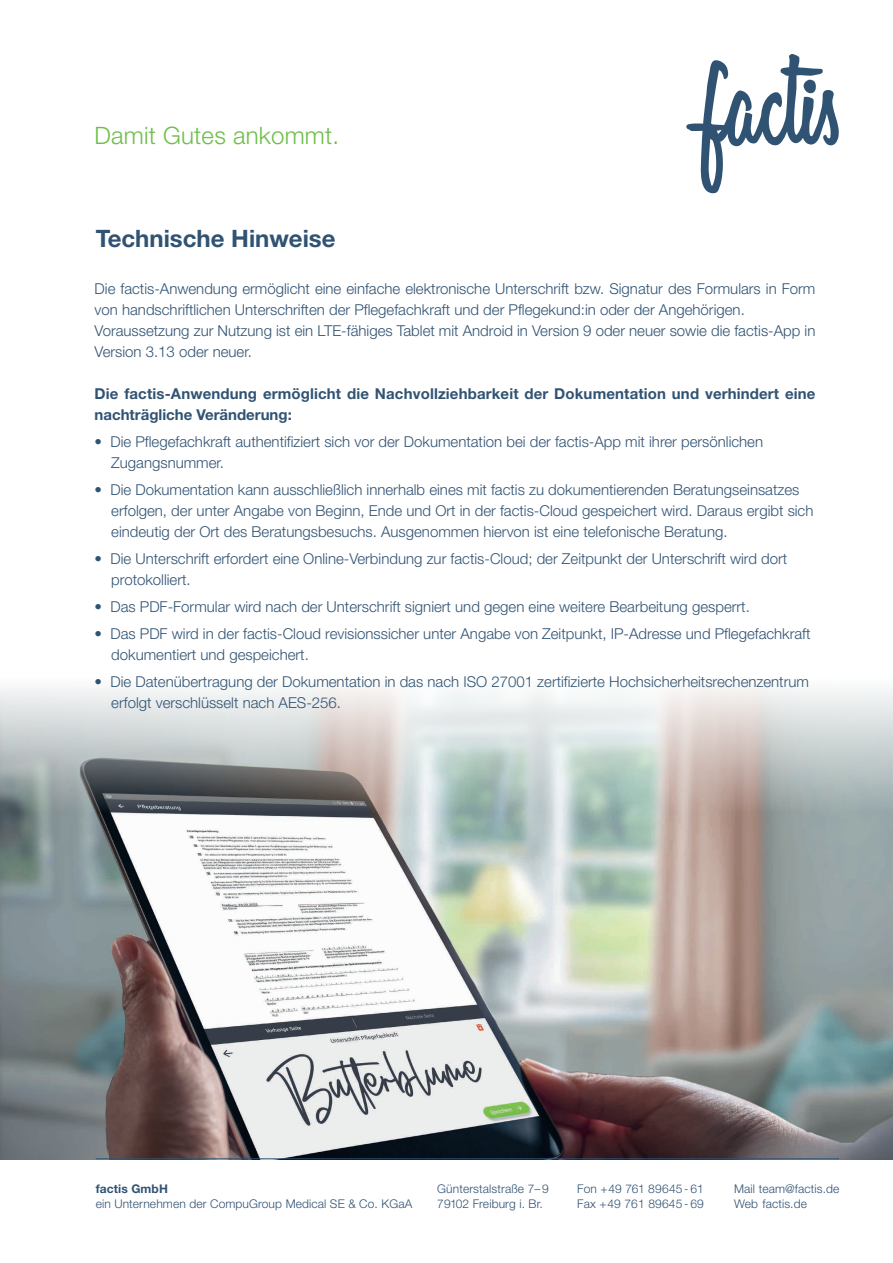
<style>
.page{position:relative;width:893px;height:1263px;background:#fff}
.page>*{position:absolute;margin:0;border:0;box-sizing:border-box;transform-origin:0 0}
.t1{font:300 24px "Helvetica Neue LT Pro";letter-spacing:.01em;color:#6ebe4a}
.t2{font:700 24px "Helvetica Neue LT Pro";color:#315373}
.t3{font:300 15px/21px "Helvetica Neue LT Pro";color:#315373}
.t4{font:700 15px/21px "Helvetica Neue LT Pro";letter-spacing:.01em;color:#315373}
.t5{font:300 12px/15px "Helvetica Neue LT Pro";letter-spacing:.01em;color:#315373}
.t6{font:700 12px "Helvetica Neue LT Pro";letter-spacing:.01em;color:#315373}
</style>
<div class="page">
<img style="left:0;top:687px;width:893px;height:472px">
<svg style="left:686px;top:54px;width:153px;height:139px"></svg>
<hr style="left:96px;top:1158px;width:743px;height:1px;background:#315373">
<h1 class="t1" style="left:95px;top:121px;width:246px">Damit Gutes ankommt.</h1>
<h1 class="t2" style="left:96px;top:223px;width:241px">Technische Hinweise</h1>
<p class="t3" style="left:95px;top:278px;width:722px">Die factis-Anwendung ermöglicht eine einfache elektronische Unterschrift bzw. Signatur des Formulars in Form von handschriftlichen Unterschriften der Pflegefachkraft und der Pflegekund:in oder der Angehörigen.<br>Voraussetzung zur Nutzung ist ein LTE-fähiges Tablet mit Android in Version 9 oder neuer sowie die factis-App in Version 3.13 oder neuer.</p>
<p class="t4" style="left:95px;top:383px;width:722px">Die factis-Anwendung ermöglicht die Nachvollziehbarkeit der Dokumentation und verhindert eine nachträgliche Veränderung:</p>
<p class="t3" style="left:111px;top:431px;width:653px;text-indent:-17px">• Die Pflegefachkraft authentifiziert sich vor der Dokumentation bei der factis-App mit ihrer persönlichen<br>Zugangsnummer.</p>
<p class="t3" style="left:111px;top:479px;width:704px;text-indent:-17px">• Die Dokumentation kann ausschließlich innerhalb eines mit factis zu dokumentierenden Beratungseinsatzes erfolgen, der unter Angabe von Beginn, Ende und Ort in der factis-Cloud gespeichert wird. Daraus ergibt sich eindeutig der Ort des Beratungsbesuchs. Ausgenommen hiervon ist eine telefonische Beratung.</p>
<p class="t3" style="left:111px;top:548px;width:677px;text-indent:-17px">• Die Unterschrift erfordert eine Online-Verbindung zur factis-Cloud; der Zeitpunkt der Unterschrift wird dort protokolliert.</p>
<p class="t3" style="left:95px;top:596px;width:657px">• Das PDF-Formular wird nach der Unterschrift signiert und gegen eine weitere Bearbeitung gesperrt.</p>
<p class="t3" style="left:111px;top:623px;width:701px;text-indent:-17px">• Das PDF wird in der factis-Cloud revisionssicher unter Angabe von Zeitpunkt, IP-Adresse und Pflegefachkraft dokumentiert und gespeichert.</p>
<p class="t3" style="left:111px;top:671px;width:699px;text-indent:-17px">• Die Datenübertragung der Dokumentation in das nach ISO 27001 zertifizierte Hochsicherheitsrechenzentrum erfolgt verschlüsselt nach AES-256.</p>
<p class="t6" style="left:96px;top:1181px;width:74px">factis GmbH</p>
<p class="t5" style="left:96px;top:1196px;width:318px">ein Unternehmen der CompuGroup Medical SE &amp; Co. KGaA</p>
<p class="t5" style="left:437px;top:1181px;width:113px">Günterstalstraße 7– 9<br>79102 Freiburg i. Br.</p>
<p class="t5" style="left:577px;top:1181px;width:128px">Fon +49 761 89645 - 61<br>Fax +49 761 89645 - 69</p>
<p class="t5" style="left:734px;top:1181px;width:107px">Mail team@factis.de<br>Web factis.de</p>
</div>
